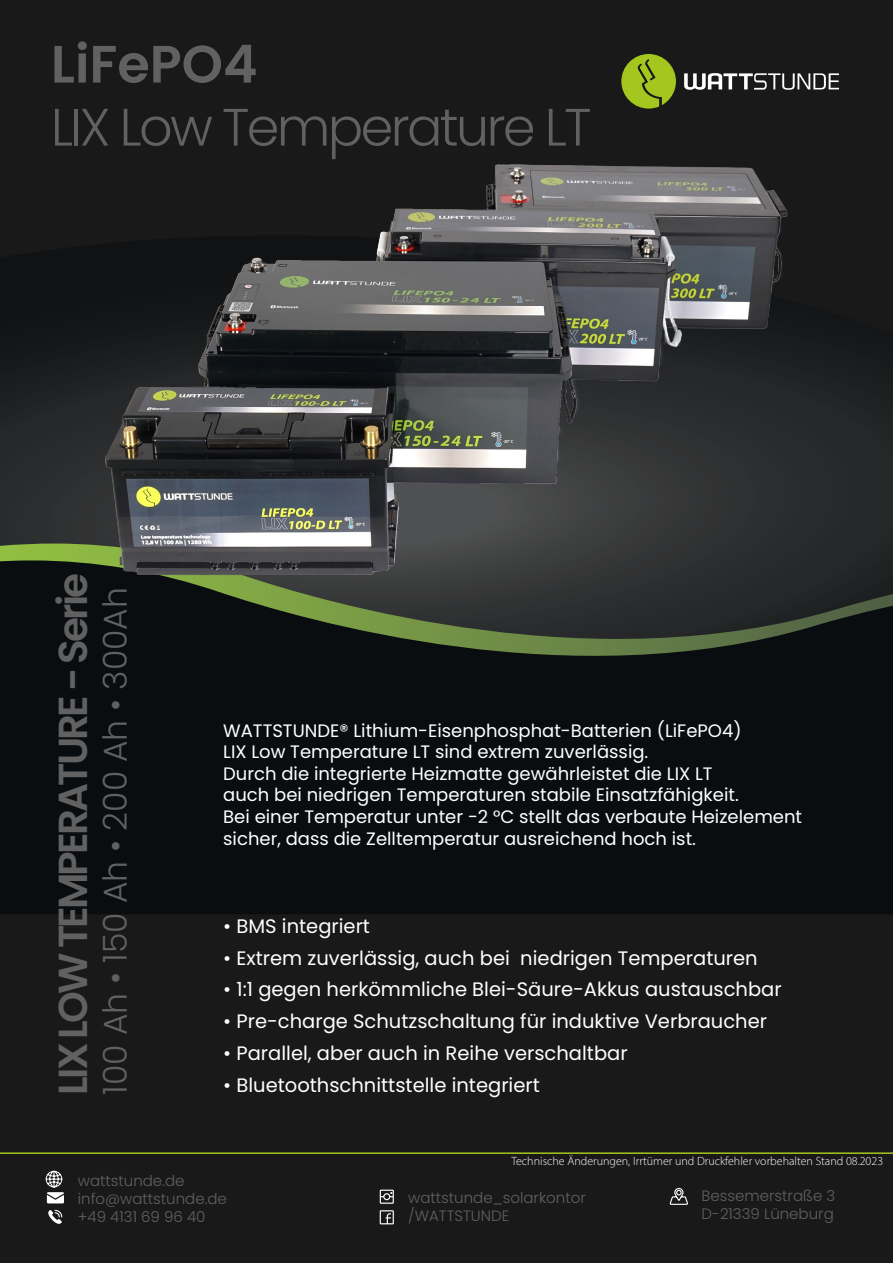
<style>
.page{position:relative;width:893px;height:1263px;background:#191919}
.page>*{position:absolute;margin:0;border:0;box-sizing:border-box;transform-origin:0 0}
.t1{font:300 52.5px "Poppins";letter-spacing:-.05em;color:#616161}
.t2{font:600 52.5px "Poppins";color:#616161}
.t3{font:600 40.5px "Poppins";letter-spacing:-.07em;color:#616161}
.t4{font:300 33px "Poppins";color:#616161}
.t5{font:19.5px "Poppins";color:#fff}
.t6{font:18px/21.6px "Poppins";color:#fff}
.t7{font:300 15px "Poppins";color:#616161}
.t8{font:300 12px "Myriad Pro";color:#fff}
</style>
<div class="page">
<div style="left:0;top:390px;width:893px;height:153px;background:#262829"></div>
<div style="left:0;top:560px;width:893px;height:354px;background:#0a0d10"></div>
<img style="left:74px;top:164px;width:777px;height:449px">
<svg style="left:684px;top:73px;width:155px;height:17px"></svg>
<svg style="left:621px;top:54px;width:55px;height:55px"></svg>
<svg style="left:0;top:1152px;width:893px;height:73px"></svg>
<p class="t2" style="left:51px;top:34px;width:208px">LiFePO4</p>
<p class="t1" style="left:51px;top:97px;width:542px">LIX Low Temperature LT</p>
<p class="t3" style="left:50px;top:1094px;width:523px;rotate:-90deg">LIX LOW TEMPERATURE - Serie</p>
<p class="t4" style="left:96px;top:1094px;width:509px;rotate:-90deg">100 Ah • 150 Ah • 200 Ah • 300Ah</p>
<p class="t6" style="left:223px;top:719px;width:520px">WATTSTUNDE® Lithium-Eisenphosphat-Batterien (LiFePO4)</p>
<p class="t6" style="left:223px;top:741px;width:427px">LIX Low Temperature LT sind extrem zuverlässig.</p>
<p class="t6" style="left:223px;top:763px;width:491px">Durch die integrierte Heizmatte gewährleistet die LIX LT</p>
<p class="t6" style="left:223px;top:784px;width:580px">auch bei niedrigen Temperaturen stabile Einsatzfähigkeit.<br>Bei einer Temperatur unter -2 °C stellt das verbaute Heizelement sicher, dass die Zelltemperatur ausreichend hoch ist.</p>
<p class="t5" style="left:223px;top:914px;width:148px">• BMS integriert</p>
<p class="t5" style="left:223px;top:946px;width:536px">• Extrem zuverlässig, auch bei niedrigen Temperaturen</p>
<p class="t5" style="left:223px;top:978px;width:560px">• 1:1 gegen herkömmliche Blei-Säure-Akkus austauschbar</p>
<p class="t5" style="left:223px;top:1010px;width:545px">• Pre-charge Schutzschaltung für induktive Verbraucher</p>
<p class="t5" style="left:223px;top:1042px;width:406px">• Parallel, aber auch in Reihe verschaltbar</p>
<p class="t5" style="left:223px;top:1074px;width:318px">• Bluetoothschnittstelle integriert</p>
<p class="t8" style="left:511px;top:1154px;width:373px">Technische Änderungen, Irrtümer und Druckfehler vorbehalten Stand 08.2023</p>
<p class="t7" style="left:78px;top:1172px;width:108px">wattstunde.de</p>
<p class="t7" style="left:78px;top:1190px;width:151px">info@wattstunde.de</p>
<p class="t7" style="left:78px;top:1208px;width:129px">+49 4131 69 96 40</p>
<p class="t7" style="left:408px;top:1188px;width:179px">wattstunde_solarkontor</p>
<p class="t7" style="left:408px;top:1206px;width:103px">/WATTSTUNDE</p>
<p class="t7" style="left:702px;top:1187px;width:135px">Bessemerstraße 3</p>
<p class="t7" style="left:702px;top:1205px;width:134px">D-21339 Lüneburg</p>
</div>
